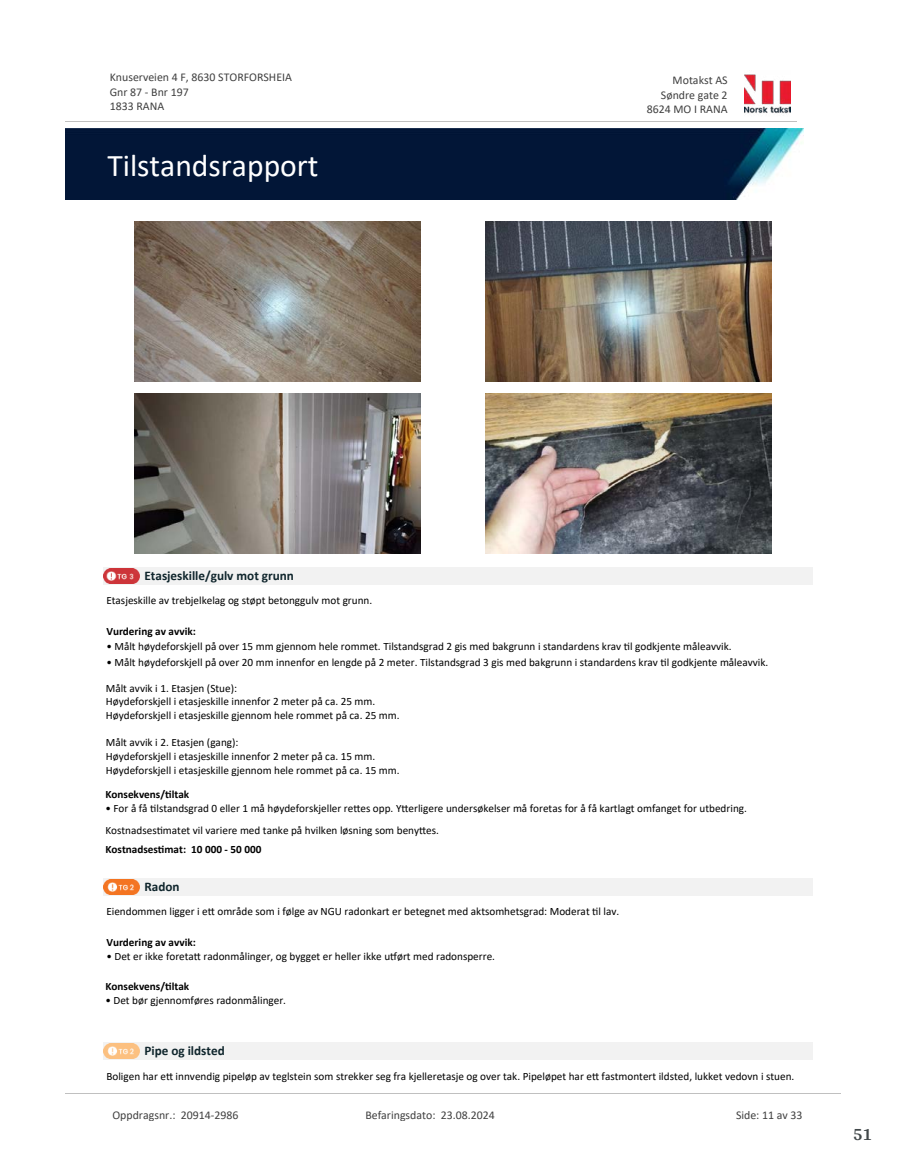
<style>
.page{position:relative;width:915px;height:1172px;background:#fff}
.page>*{position:absolute;margin:0;border:0;box-sizing:border-box;transform-origin:0 0}
.t1{font:31.65px "Calibri";color:#fff}
.t2{font:700 18px "Arya";color:#414749}
.t3{font:700 13.2px "Calibri";color:#0f252c}
.t4{font:11.85px/14.5px "Calibri";color:#404040}
.t5{font:11.25px/13.6px "Calibri";color:#000}
.t6{font:700 11.25px "Calibri";color:#000}
</style>
<div class="page">
<img style="left:134px;top:222px;width:286px;height:160px">
<img style="left:485px;top:222px;width:285px;height:160px">
<img style="left:134px;top:393px;width:286px;height:160px">
<img style="left:485px;top:393px;width:285px;height:160px">
<div style="left:104px;top:568px;width:708px;height:17px;background:#f2f2f2"></div>
<svg style="left:107px;top:583px;width:29px;height:1px"></svg>
<img style="left:104px;top:568px;width:35px;height:15px">
<div style="left:104px;top:878px;width:708px;height:17px;background:#f2f2f2"></div>
<svg style="left:107px;top:894px;width:29px;height:1px"></svg>
<img style="left:104px;top:879px;width:35px;height:15px">
<div style="left:104px;top:1043px;width:708px;height:17px;background:#f2f2f2"></div>
<svg style="left:107px;top:1058px;width:29px;height:1px"></svg>
<img style="left:104px;top:1043px;width:35px;height:15px">
<img style="left:744px;top:74px;width:46px;height:40px">
<hr style="left:65px;top:121px;width:731px;height:1px;background:#c0c0c0">
<img style="left:65px;top:129px;width:738px;height:71px">
<hr style="left:65px;top:1093px;width:775px;height:1px;background:#c0c0c0">
<p class="t4" style="left:110px;top:70px;width:184px">Knuserveien 4 F, 8630 STORFORSHEIA<br>Gnr 87 - Bnr 197<br>1833 RANA</p>
<p class="t4" style="left:672px;top:73px;width:56px">Motakst AS</p>
<p class="t4" style="left:660px;top:87px;width:68px">Søndre gate 2</p>
<p class="t4" style="left:646px;top:102px;width:82px">8624 MO I RANA</p>
<h1 class="t1" style="left:107px;top:143px;width:213px">Tilstandsrapport</h1>
<p class="t3" style="left:144px;top:566px;width:151px">Etasjeskille/gulv mot grunn</p>
<p class="t5" style="left:106px;top:593px;width:267px">Etasjeskille av trebjelkelag og støpt betonggulv mot grunn.</p>
<p class="t6" style="left:106px;top:623px;width:91px">Vurdering av avvik:</p>
<p class="t5" style="left:106px;top:639px;width:626px">• Målt høydeforskjell på over 15 mm gjennom hele rommet. Tilstandsgrad 2 gis med bakgrunn i standardens krav 琀椀l godkjente måleavvik.</p>
<p class="t5" style="left:106px;top:655px;width:663px">• Målt høydeforskjell på over 20 mm innenfor en lengde på 2 meter. Tilstandsgrad 3 gis med bakgrunn i standardens krav 琀椀l godkjente måleavvik.</p>
<p class="t5" style="left:106px;top:681px;width:295px">Målt avvik i 1. Etasjen (Stue):<br>Høydeforskjell i etasjeskille innenfor 2 meter på ca. 25 mm.<br>Høydeforskjell i etasjeskille gjennom hele rommet på ca. 25 mm.</p>
<p class="t5" style="left:106px;top:735px;width:295px">Målt avvik i 2. Etasjen (gang):<br>Høydeforskjell i etasjeskille innenfor 2 meter på ca. 15 mm.<br>Høydeforskjell i etasjeskille gjennom hele rommet på ca. 15 mm.</p>
<p class="t6" style="left:105px;top:786px;width:85px">Konsekvens/琀椀ltak</p>
<p class="t5" style="left:105px;top:797px;width:642px;line-height:21.8px">• For å få 琀椀lstandsgrad 0 eller 1 må høydeforskjeller re琀琀es opp. Y琀琀erligere undersøkelser må foretas for å få kartlagt omfanget for utbedring.<br>Kostnadses琀椀matet vil variere med tanke på hvilken løsning som beny琀琀es.</p>
<p class="t6" style="left:105px;top:841px;width:157px">Kostnadses琀椀mat: 10 000 - 50 000</p>
<p class="t3" style="left:144px;top:877px;width:37px">Radon</p>
<p class="t5" style="left:106px;top:904px;width:514px">Eiendommen ligger i e琀琀 område som i følge av NGU radonkart er betegnet med aktsomhetsgrad: Moderat 琀椀l lav.</p>
<p class="t6" style="left:106px;top:934px;width:91px">Vurdering av avvik:</p>
<p class="t5" style="left:106px;top:949px;width:390px">• Det er ikke foreta琀琀 radonmålinger, og bygget er heller ikke u琀昀ørt med radonsperre.</p>
<p class="t6" style="left:105px;top:978px;width:85px">Konsekvens/琀椀ltak</p>
<p class="t5" style="left:105px;top:993px;width:182px">• Det bør gjennomføres radonmålinger.</p>
<p class="t3" style="left:144px;top:1042px;width:82px">Pipe og ildsted</p>
<p class="t5" style="left:106px;top:1069px;width:689px">Boligen har e琀琀 innvendig pipeløp av teglstein som strekker seg fra kjelleretasje og over tak. Pipeløpet har e琀琀 fastmontert ildsted, lukket vedovn i stuen.</p>
<p class="t4" style="left:112px;top:1107px;width:127px">Oppdragsnr.: 20914-2986</p>
<p class="t4" style="left:365px;top:1107px;width:131px">Befaringsdato: 23.08.2024</p>
<p class="t4" style="left:735px;top:1107px;width:68px">Side: 11 av 33</p>
<h2 class="t2" style="left:852px;top:1123px;width:21px">51</h2>
</div>
